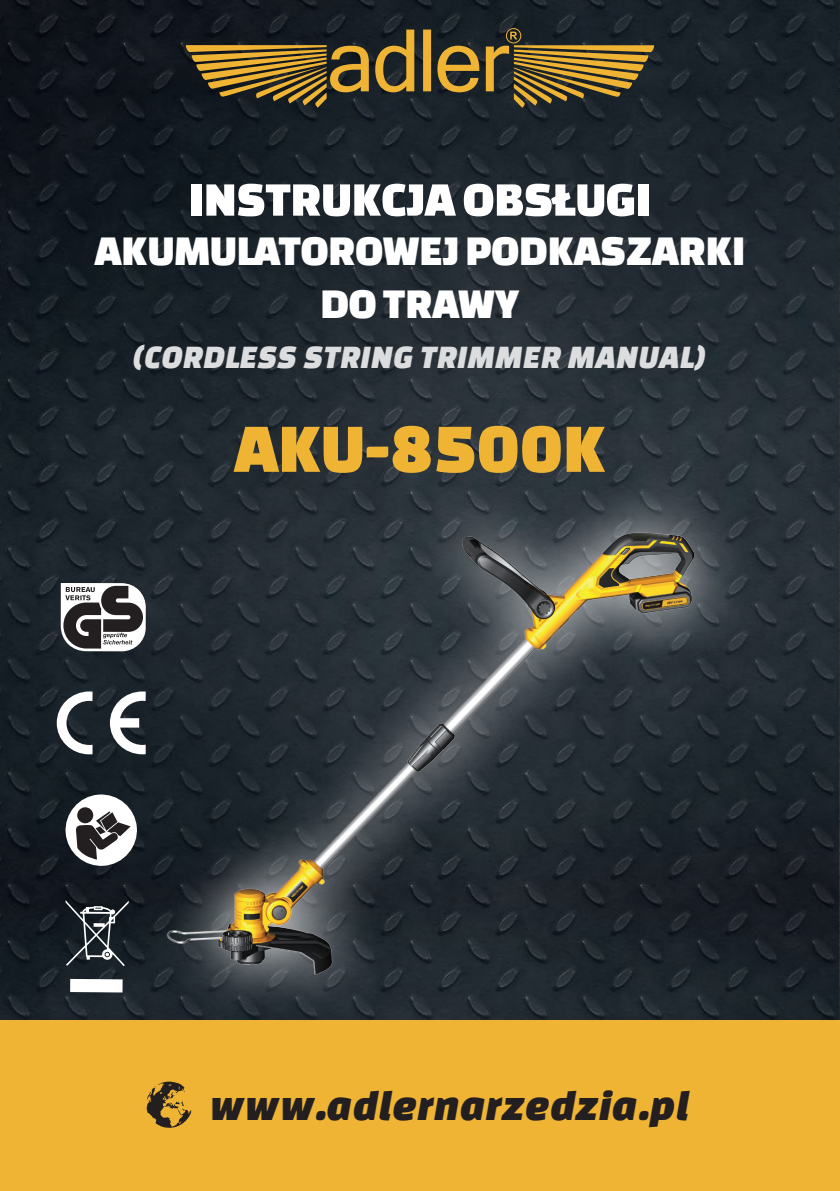
<style>
.page{position:relative;width:840px;height:1191px;background:#fff}
.page>*{position:absolute;margin:0;border:0;box-sizing:border-box;transform-origin:0 0}
.t1{font:72px "Changa One";color:#efb434}
.t2{font:50px "Changa One";color:#fff}
.t3{font:44px/52.8px "Changa One";color:#fff;text-align:center}
.t4{font:italic 44px "Changa One";color:#231f20}
.t5{font:italic 34px "Changa One";color:#dcdddf}
</style>
<div class="page">
<img style="left:0;top:0;width:837px;height:1020px">
<div style="left:0;top:1020px;width:839px;height:171px;background:#efb434"></div>
<svg style="left:185px;top:30px;width:469px;height:78px;background:#5f502b"></svg>
<div style="left:506px;top:28px;width:14px;height:15px;border:1px solid #efb434;border-radius:50%"></div>
<svg style="left:120px;top:477px;width:627px;height:543px;background:#252d34"></svg>
<img style="left:163px;top:523px;width:530px;height:469px">
<svg style="left:57px;top:691px;width:89px;height:63px"></svg>
<svg style="left:64px;top:793px;width:74px;height:74px"></svg>
<svg style="left:61px;top:583px;width:85px;height:68px"></svg>
<svg style="left:65px;top:900px;width:64px;height:92px"></svg>
<svg style="left:146px;top:1081px;width:45px;height:47px"></svg>
<p class="t2" style="left:189px;top:171px;width:463px">INSTRUKCJA OBSŁUGI</p>
<p class="t3" style="left:95px;top:223px;width:651px">AKUMULATOROWEJ PODKASZARKI<br>DO TRAWY</p>
<p class="t5" style="left:134px;top:338px;width:573px">(CORDLESS STRING TRIMMER MANUAL)</p>
<h1 class="t1" style="left:234px;top:408px;width:372px">AKU-8500K</h1>
<p class="t4" style="left:209px;top:1081px;width:481px">www.adlernarzedzia.pl</p>
</div>
